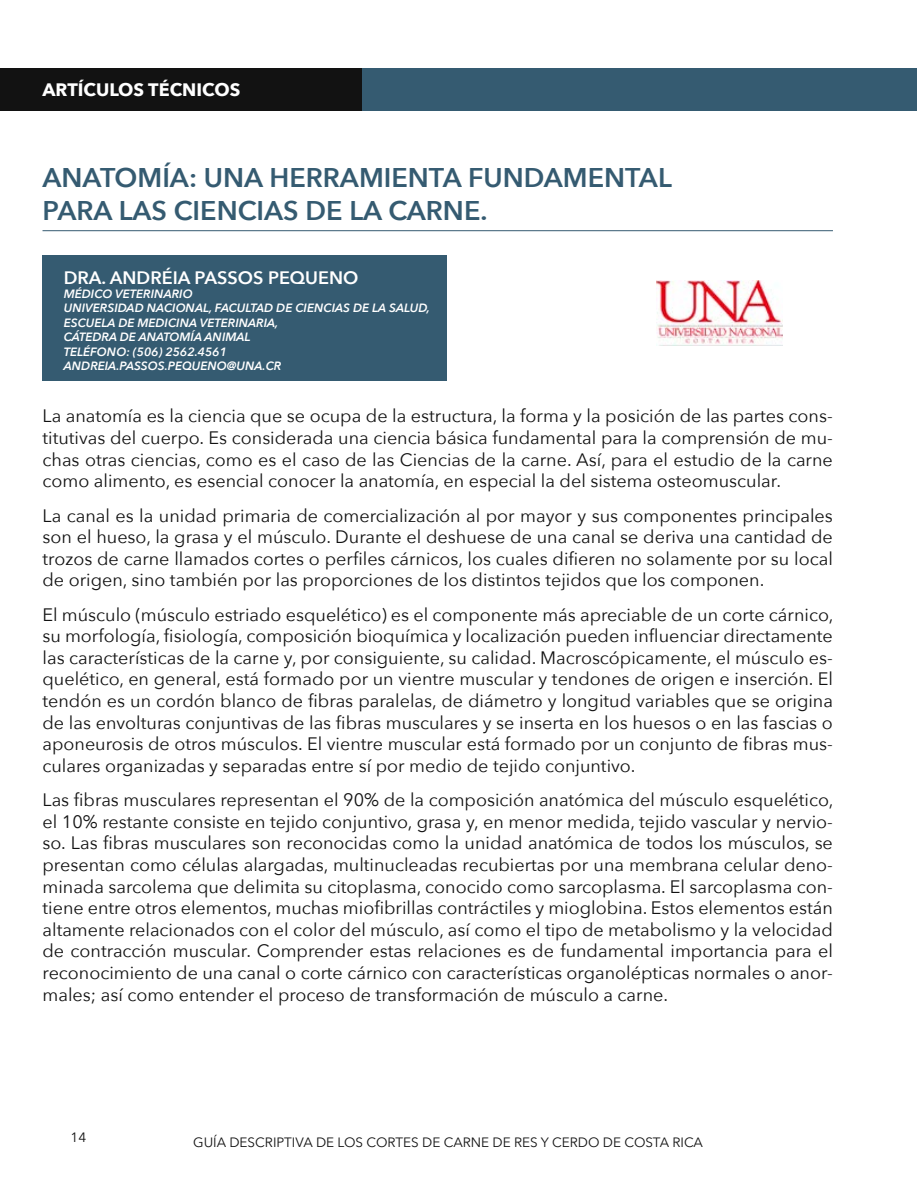
<style>
.page{position:relative;width:918px;height:1188px;background:#fff}
.page>*{position:absolute;margin:0;border:0;box-sizing:border-box;transform-origin:0 0}
.TITULO{font:600 27px/32.4px "Avenir Next";color:#355b71}
.texto_base{font:18px/21.6px "Avenir Next";color:#121212;text-align:justify}
.nombreTecnico{font:600 18px "Avenir Next";color:#fff}
.t1{font:700 18px "Avenir Next";color:#fff}
.t2{font:13.5px "Avenir Next";color:#121212}
.infoTecnico{font:italic 600 12px "Avenir Next";color:#fff}
</style>
<div class="page">
<div style="left:0;top:68px;width:917px;height:43px;background:#355b71"></div>
<div style="left:0;top:69px;width:362px;height:42px;background:#121212"></div>
<hr style="left:43px;top:230px;width:790px;height:1px;background:#355b71">
<div style="left:43px;top:255px;width:404px;height:126px;background:#355b71"></div>
<img style="left:657px;top:280px;width:125px;height:66px">
<p class="t1" style="left:43px;top:75px;width:199px">ARTÍCULOS TÉCNICOS</p>
<p class="TITULO" style="left:43px;top:161px;width:631px">ANATOMÍA: UNA HERRAMIENTA FUNDAMENTAL<br>PARA LAS CIENCIAS DE LA CARNE.</p>
<p class="nombreTecnico" style="left:64px;top:262px;width:296px">DRA. ANDRÉIA PASSOS PEQUENO</p>
<p class="infoTecnico" style="left:64px;top:284px;width:130px">MÉDICO VETERINARIO</p>
<p class="infoTecnico" style="left:64px;top:298px;width:368px">UNIVERSIDAD NACIONAL, FACULTAD DE CIENCIAS DE LA SALUD,</p>
<p class="infoTecnico" style="left:64px;top:312px;width:216px">ESCUELA DE MEDICINA VETERINARIA,</p>
<p class="infoTecnico" style="left:64px;top:327px;width:188px">CÁTEDRA DE ANATOMÍA ANIMAL</p>
<p class="infoTecnico" style="left:64px;top:341px;width:165px">TELÉFONO: (506) 2562.4561</p>
<p class="infoTecnico" style="left:64px;top:356px;width:219px">ANDREIA.PASSOS.PEQUENO@UNA.CR</p>
<p class="texto_base" style="left:43px;top:405px;width:792px">La anatomía es la ciencia que se ocupa de la estructura, la forma y la posición de las partes cons&shy;titutivas del cuerpo. Es considerada una ciencia básica fundamental para la comprensión de mu&shy;chas otras ciencias, como es el caso de las Ciencias de la carne. Así, para el estudio de la carne como alimento, es esencial conocer la anatomía, en especial la del sistema osteomuscular.</p>
<p class="texto_base" style="left:43px;top:504px;width:792px">La canal es la unidad primaria de comercialización al por mayor y sus componentes principales son el hueso, la grasa y el músculo. Durante el deshuese de una canal se deriva una cantidad de trozos de carne llamados cortes o perfiles cárnicos, los cuales difieren no solamente por su local de origen, sino también por las proporciones de los distintos tejidos que los componen.</p>
<p class="texto_base" style="left:43px;top:603px;width:792px">El músculo (músculo estriado esquelético) es el componente más apreciable de un corte cárnico, su morfología, fisiología, composición bioquímica y localización pueden influenciar directamente las características de la carne y, por consiguiente, su calidad. Macroscópicamente, el músculo es&shy;quelético, en general, está formado por un vientre muscular y tendones de origen e inserción. El tendón es un cordón blanco de fibras paralelas, de diámetro y longitud variables que se origina de las envolturas conjuntivas de las fibras musculares y se inserta en los huesos o en las fascias o aponeurosis de otros músculos. El vientre muscular está formado por un conjunto de fibras mus&shy;culares organizadas y separadas entre sí por medio de tejido conjuntivo.</p>
<p class="texto_base" style="left:43px;top:788px;width:792px">Las fibras musculares representan el 90% de la composición anatómica del músculo esquelético, el 10% restante consiste en tejido conjuntivo, grasa y, en menor medida, tejido vascular y nervio&shy;so. Las fibras musculares son reconocidas como la unidad anatómica de todos los músculos, se presentan como células alargadas, multinucleadas recubiertas por una membrana celular deno&shy;minada sarcolema que delimita su citoplasma, conocido como sarcoplasma. El sarcoplasma con&shy;tiene entre otros elementos, muchas miofibrillas contráctiles y mioglobina. Estos elementos están altamente relacionados con el color del músculo, así como el tipo de metabolismo y la velocidad de contracción muscular. Comprender estas relaciones es de fundamental importancia para el reconocimiento de una canal o corte cárnico con características organolépticas normales o anor&shy;males; así como entender el proceso de transformación de músculo a carne.</p>
<p class="t2" style="left:71px;top:1126px;width:17px">14</p>
<p class="t2" style="left:193px;top:1131px;width:511px">GUÍA DESCRIPTIVA DE LOS CORTES DE CARNE DE RES Y CERDO DE COSTA RICA</p>
</div>
